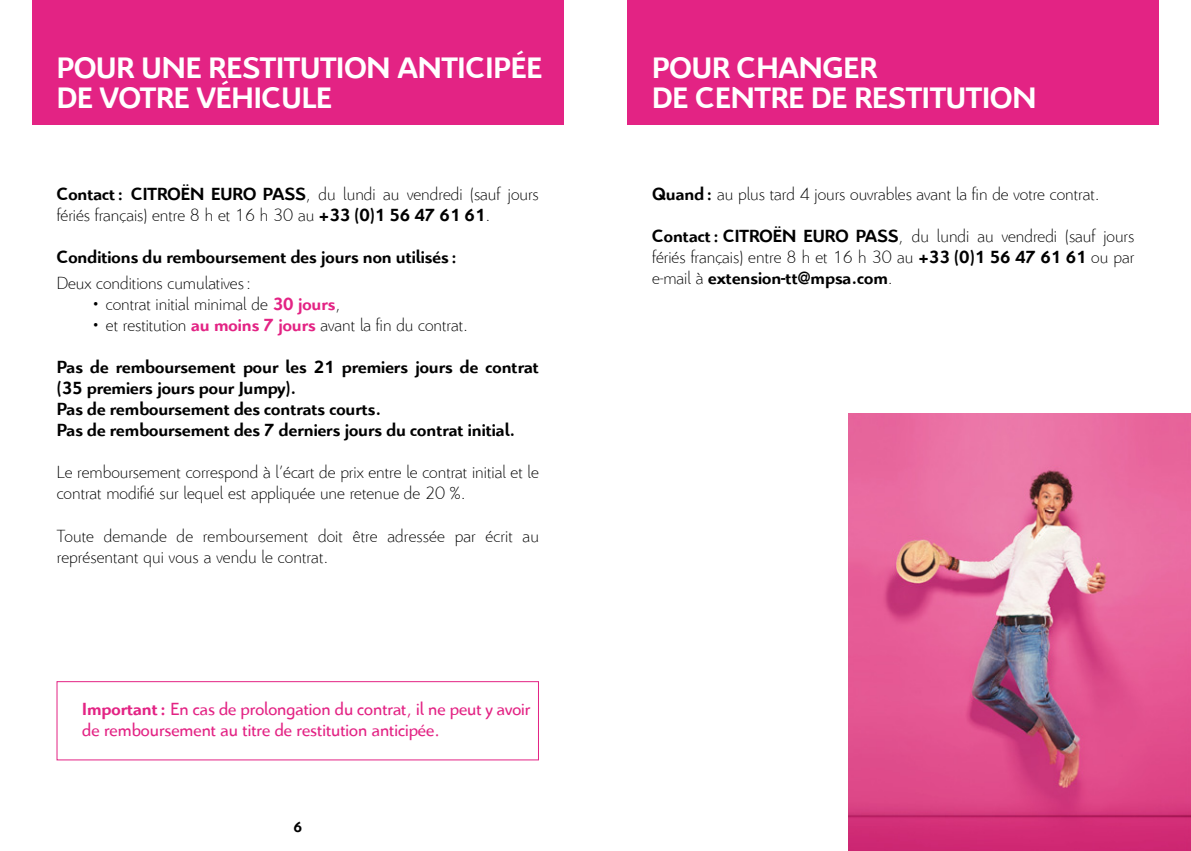
<style>
.page{position:relative;width:1191px;height:851px;background:#fff}
.page>*{position:absolute;margin:0;border:0;box-sizing:border-box;transform-origin:0 0}
.t1{font:700 32px/30px "Citroen";color:#fff}
.t2{font:300 19px/21px "Citroen";color:#000}
.t3{font:700 19px/21px "Citroen";color:#000}
.t4{font:19px/21px "Citroen";color:#e32384}
.t5{font:700 16px "Citroen";color:#000}
.s1{font-weight:700}
.s2{font-weight:700;color:#e32384}
</style>
<div class="page">
<div style="left:32px;top:0;width:531px;height:125px;background:#e32384"></div>
<div style="left:627px;top:0;width:532px;height:125px;background:#e32384"></div>
<div style="left:57px;top:681px;width:482px;height:79px;background:#fff;border:1px solid #e32384"></div>
<img style="left:849px;top:413px;width:342px;height:437px">
<p class="t1" style="left:57px;top:51px;width:487px">POUR UNE RESTITUTION ANTICIPÉE<br>DE VOTRE VÉHICULE</p>
<p class="t2" style="left:57px;top:182px;width:483px"><span class="s1">Contact: CITROËN EURO PASS</span>, du lundi au vendredi (sauf jours fériés français) entre 8 h et 16 h 30 au <span class="s1">+33 (0)1 56 47 61 61</span>.</p>
<p class="t3" style="left:57px;top:245px;width:402px">Conditions du remboursement des jours non utilisés :</p>
<p class="t2" style="left:57px;top:272px;width:196px">Deux conditions cumulatives:</p>
<p class="t2" style="left:91px;top:293px;width:251px">• contrat initial minimal de <span class="s2">30 jours</span>,</p>
<p class="t2" style="left:91px;top:314px;width:379px">• et restitution <span class="s2">au moins 7 jours</span> avant la fin du contrat.</p>
<p class="t3" style="left:57px;top:356px;width:483px">Pas de remboursement pour les 21 premiers jours de contrat (35 premiers jours pour Jumpy).</p>
<p class="t3" style="left:57px;top:398px;width:326px">Pas de remboursement des contrats courts.</p>
<p class="t3" style="left:57px;top:419px;width:460px">Pas de remboursement des 7 derniers jours du contrat initial.</p>
<p class="t2" style="left:57px;top:461px;width:483px">Le remboursement correspond à l’écart de prix entre le contrat initial et le contrat modifié sur lequel est appliquée une retenue de 20 %.</p>
<p class="t2" style="left:57px;top:524px;width:484px">Toute demande de remboursement doit être adressée par écrit au représentant qui vous a vendu le contrat.</p>
<p class="t4" style="left:82px;top:697px;width:449px"><span class="s1">Important:</span> En cas de prolongation du contrat, il ne peut y avoir de remboursement au titre de restitution anticipée.</p>
<p class="t5" style="left:293px;top:815px;width:10px">6</p>
<p class="t1" style="left:652px;top:51px;width:226px">POUR CHANGER</p>
<p class="t1" style="left:652px;top:81px;width:386px">DE CENTRE DE RESTITUTION</p>
<p class="t2" style="left:652px;top:182px;width:449px"><span class="s1">Quand:</span> au plus tard 4 jours ouvrables avant la fin de votre contrat.</p>
<p class="t2" style="left:652px;top:224px;width:483px;text-align:justify"><span class="s1">Contact: CITROËN EURO PASS</span>, du lundi au vendredi (sauf jours fériés français) entre 8 h et 16 h 30 au <span class="s1">+33 (0)1 56 47 61 61</span> ou par e-mail à <span class="s1">extension-tt@mpsa.com</span>.</p>
</div>
